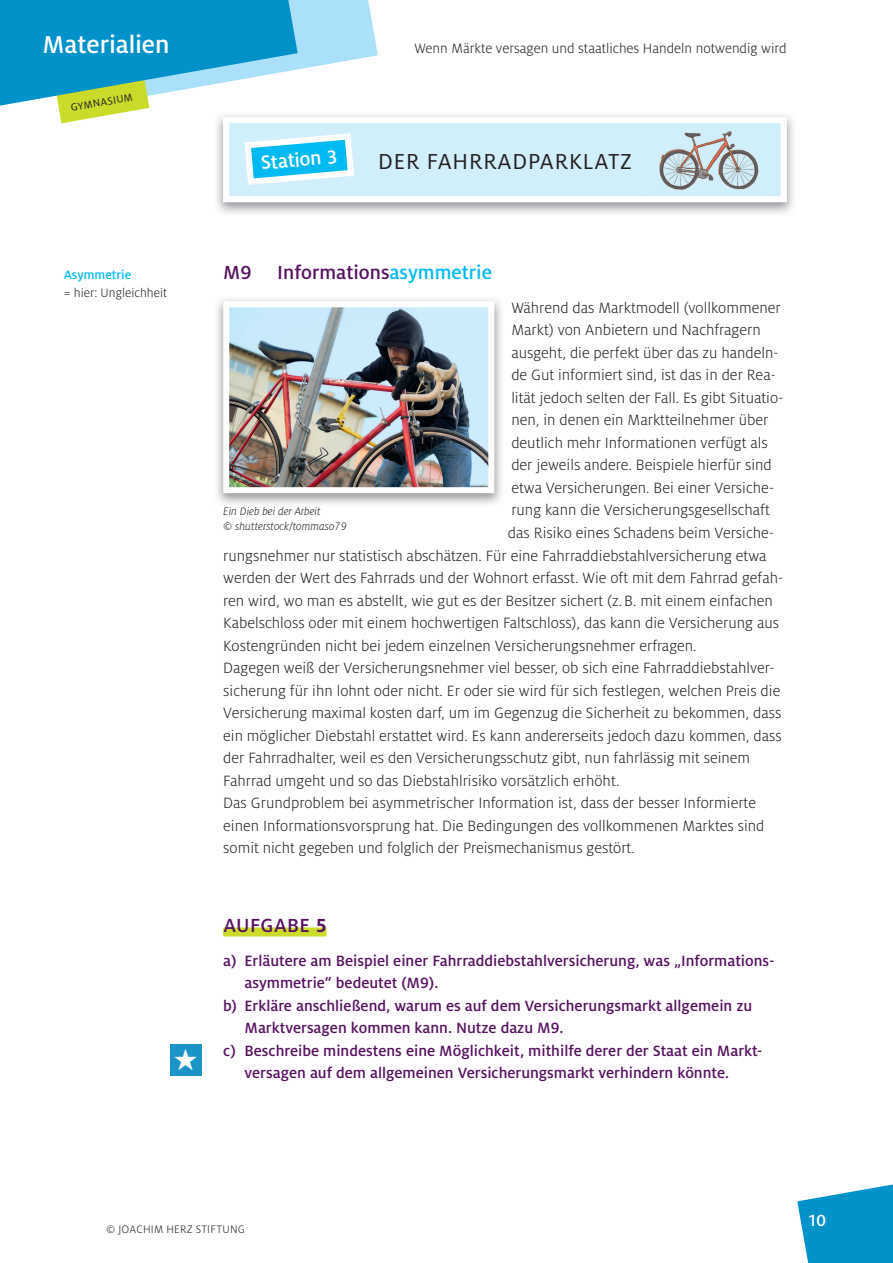
<style>
.page{position:relative;width:893px;height:1263px;background:#fff}
.page>*{position:absolute;margin:0;border:0;box-sizing:border-box;transform-origin:0 0}
.t1{font:45px "European Pi Std 1";color:#fff}
.t2{font:500 27px "Milo OT";color:#fff}
.t3{font:24px "Milo OT";letter-spacing:.035em;color:#231f20}
.t4{font:500 21px "Milo OT";color:#56115f}
.t5{font:500 21px "Milo OT";letter-spacing:.02em;color:#56115f}
.t6{font:500 21px "Milo OT";color:#fff}
.t7{font:500 18px "Milo OT";color:#fff}
.t8{font:300 16.5px "Milo Pro";color:#231f20}
.t9{font:500 16.5px "Milo OT";color:#56115f}
.t10{font:300 15px "Milo Pro";color:#231f20}
.t11{font:300 13.5px "Milo Pro";color:#231f20}
.t12{font:500 13.5px "Milo OT";color:#00baf1}
.t13{font:italic 300 12px/15px "Milo Pro";color:#231f20}
.t14{font:300 12px "Milo Pro";letter-spacing:.025em;color:#231f20}
.t15{font:11.4px "Milo OT";color:#231f20}
.s1{color:#00baf1}
.s2{font-weight:700}
</style>
<div class="page">
<svg style="left:797px;top:1184px;width:96px;height:79px"></svg>
<svg style="left:0;top:0;width:378px;height:123px"></svg>
<img style="left:214px;top:112px;width:579px;height:101px">
<svg style="left:223px;top:117px;width:564px;height:85px;fill:#d1eefb"></svg>
<div style="left:223px;top:927px;width:103px;height:9px;background:#cadb2a"></div>
<img style="left:217px;top:299px;width:284px;height:205px">
<img style="left:230px;top:308px;width:257px;height:178px">
<div style="left:223px;top:301px;width:271px;height:192px;border:6px solid #fff"></div>
<div style="left:170px;top:1044px;width:32px;height:32px;background:#1a93c6"></div>
<svg style="left:241px;top:130px;width:116px;height:58px"></svg>
<img style="left:641px;top:117px;width:131px;height:81px">
<h2 class="t2" style="left:43px;top:30px;width:129px">Materialien</h2>
<p class="t15" style="left:70px;top:101px;width:64px;rotate:-10deg">GYMNASIUM</p>
<p class="t6" style="left:260px;top:151px;width:78px;rotate:-5deg">station 3</p>
<p class="t10" style="left:414px;top:40px;width:374px">Wenn Märkte versagen und staatliches Handeln notwendig wird</p>
<h3 class="t3" style="left:378px;top:149px;width:255px">DER FAHRRADPARKLATZ</h3>
<p class="t12" style="left:64px;top:267px;width:69px">asymmetrie</p>
<p class="t11" style="left:64px;top:285px;width:105px">= hier: Ungleichheit</p>
<h1 class="t1" style="left:173px;top:1036px;width:27px">•</h1>
<p class="t4" style="left:223px;top:261px;width:270px">M9 informations<span class="s1">asymmetrie</span></p>
<p class="t8" style="left:511px;top:299px;width:271px">Während das Marktmodell (vollkommener</p>
<p class="t8" style="left:511px;top:321px;width:251px">Markt) von Anbietern und Nachfragern</p>
<p class="t8" style="left:511px;top:344px;width:269px">ausgeht, die perfekt über das zu handeln-</p>
<p class="t8" style="left:511px;top:366px;width:266px">de Gut informiert sind, ist das in der Rea-</p>
<p class="t8" style="left:511px;top:389px;width:274px">lität jedoch selten der Fall. Es gibt Situatio-</p>
<p class="t8" style="left:511px;top:411px;width:259px">nen, in denen ein Marktteilnehmer über</p>
<p class="t8" style="left:511px;top:434px;width:258px">deutlich mehr Informationen verfügt als</p>
<p class="t8" style="left:511px;top:456px;width:262px">der jeweils andere. Beispiele hierfür sind</p>
<p class="t8" style="left:511px;top:479px;width:264px">etwa Versicherungen. Bei einer Versiche-</p>
<p class="t8" style="left:511px;top:501px;width:260px">rung kann die Versicherungsgesellschaft</p>
<p class="t8" style="left:508px;top:524px;width:268px">das Risiko eines Schadens beim Versiche-</p>
<p class="t8" style="left:223px;top:546px;width:545px">rungsnehmer nur statistisch abschätzen. Für eine Fahrraddiebstahlversicherung etwa</p>
<p class="t8" style="left:223px;top:569px;width:561px">werden der Wert des Fahrrads und der Wohnort erfasst. Wie oft mit dem Fahrrad gefah-</p>
<p class="t8" style="left:223px;top:591px;width:551px">ren wird, wo man es abstellt, wie gut es der Besitzer sichert (z. B. mit einem einfachen</p>
<p class="t8" style="left:223px;top:614px;width:557px">Kabelschloss oder mit einem hochwertigen Faltschloss), das kann die Versicherung aus</p>
<p class="t8" style="left:223px;top:636px;width:475px">Kostengründen nicht bei jedem einzelnen Versicherungsnehmer erfragen.</p>
<p class="t8" style="left:223px;top:659px;width:553px">Dagegen weiß der Versicherungsnehmer viel besser, ob sich eine Fahrraddiebstahlver-</p>
<p class="t8" style="left:223px;top:681px;width:559px">sicherung für ihn lohnt oder nicht. Er oder sie wird für sich festlegen, welchen Preis die</p>
<p class="t8" style="left:223px;top:704px;width:560px">Versicherung maximal kosten darf, um im Gegenzug die Sicherheit zu bekommen, dass</p>
<p class="t8" style="left:223px;top:726px;width:560px">ein möglicher Diebstahl erstattet wird. Es kann andererseits jedoch dazu kommen, dass</p>
<p class="t8" style="left:223px;top:749px;width:528px">der Fahrradhalter, weil es den Versicherungsschutz gibt, nun fahrlässig mit seinem</p>
<p class="t8" style="left:223px;top:771px;width:398px">Fahrrad umgeht und so das Diebstahlrisiko vorsätzlich erhöht.</p>
<p class="t8" style="left:223px;top:794px;width:534px">Das Grundproblem bei asymmetrischer Information ist, dass der besser Informierte</p>
<p class="t8" style="left:223px;top:816px;width:543px">einen Informationsvorsprung hat. Die Bedingungen des vollkommenen Marktes sind</p>
<p class="t8" style="left:223px;top:839px;width:413px">somit nicht gegeben und folglich der Preismechanismus gestört.</p>
<p class="t13" style="left:223px;top:504px;width:125px">Ein Dieb bei der Arbeit<br>© shutterstock/tommaso79</p>
<p class="t5" style="left:223px;top:913px;width:105px">aufgabe <span class="s2">5</span></p>
<p class="t9" style="left:223px;top:951px;width:553px">a) erläutere am beispiel einer fahrraddiebstahlversicherung, was „informations-</p>
<p class="t9" style="left:244px;top:974px;width:195px">asymmetrie“ bedeutet (M9).</p>
<p class="t9" style="left:223px;top:996px;width:531px">b) erkläre anschließend, warum es auf dem versicherungsmarkt allgemein zu</p>
<p class="t9" style="left:244px;top:1019px;width:320px">Markt versagen kommen kann. nutze dazu M9.</p>
<p class="t9" style="left:223px;top:1041px;width:541px">c) beschreibe mindestens eine Möglichkeit, mithilfe derer der staat ein Markt-</p>
<p class="t9" style="left:244px;top:1064px;width:486px">versagen auf dem allgemeinen versicherungsmarkt verhindern könnte.</p>
<p class="t14" style="left:106px;top:1223px;width:140px">© JOACHIM HERZ STIFTUNG</p>
<p class="t7" style="left:808px;top:1211px;width:20px">10</p>
</div>
